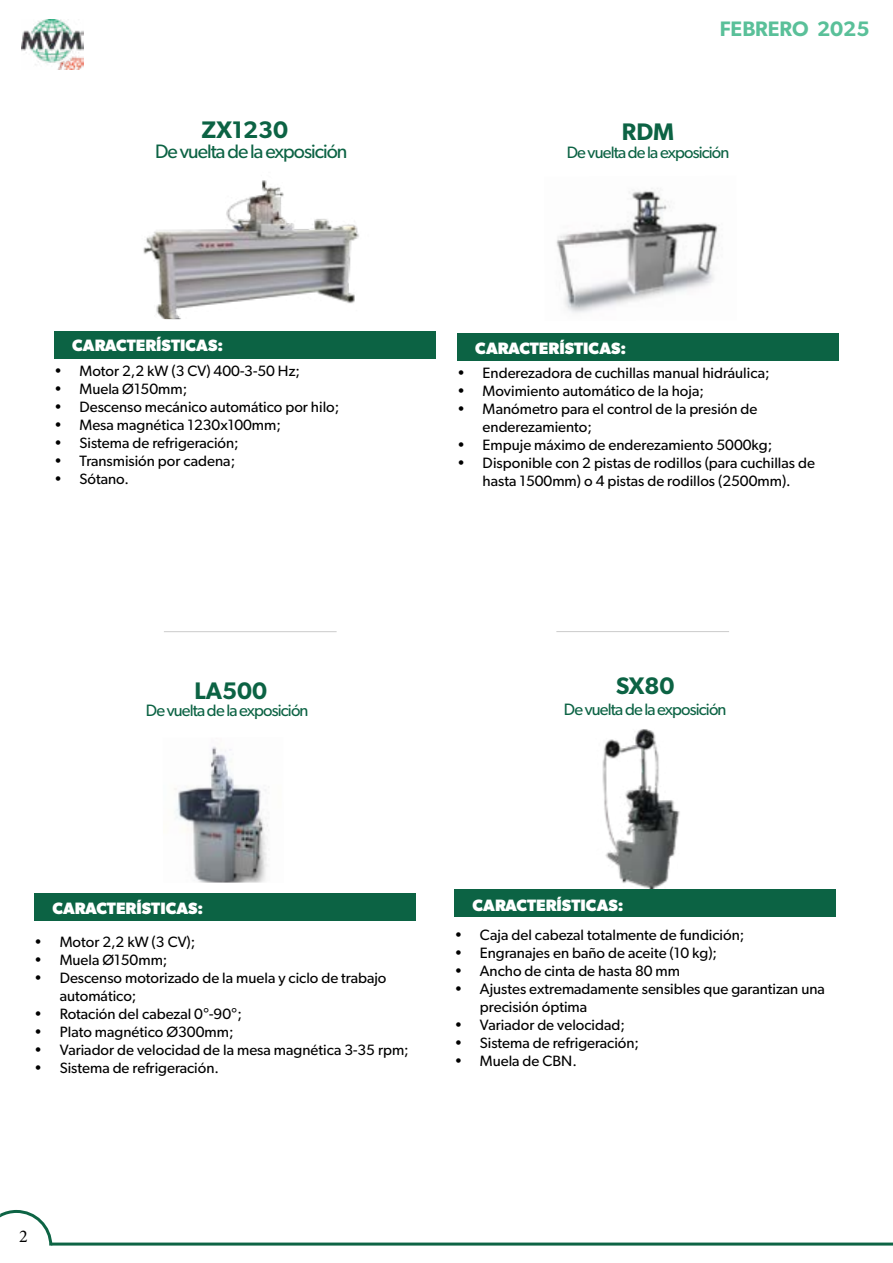
<style>
.page{position:relative;width:893px;height:1263px;background:#fff}
.page>*{position:absolute;margin:0;border:0;box-sizing:border-box;transform-origin:0 0}
.t1{font:600 24px "Gibson";color:#0c6344}
.t2{font:600 21px "Gibson";color:#5ac099}
.t3{font:19.5px "Gibson";letter-spacing:-.05em;color:#0c6344}
.t4{font:18px "Minion Pro";color:#000}
.t5{font:16.5px "Gibson";letter-spacing:-.05em;color:#0c6344}
.t6{font:700 16.5px "Gibson";color:#fff}
.t7{font:15px/18px "Gibson";color:#000}
</style>
<div class="page">
<img style="left:21px;top:19px;width:63px;height:51px">
<hr style="left:164px;top:631px;width:173px;height:1px;background:#cbcbcb">
<hr style="left:556px;top:631px;width:173px;height:1px;background:#cbcbcb">
<hr style="left:51px;top:1242px;width:842px;height:3px;background:#0d6444">
<svg style="left:0;top:1210px;width:54px;height:36px"></svg>
<img style="left:556px;top:188px;width:162px;height:125px">
<div style="left:457px;top:333px;width:382px;height:28px;background:#0c6344"></div>
<img style="left:602px;top:729px;width:78px;height:160px">
<div style="left:454px;top:889px;width:382px;height:28px;background:#0c6344"></div>
<div style="left:54px;top:331px;width:382px;height:28px;background:#0c6344"></div>
<img style="left:174px;top:746px;width:94px;height:136px">
<div style="left:34px;top:893px;width:382px;height:28px;background:#0c6344"></div>
<img style="left:143px;top:180px;width:216px;height:139px">
<h1 class="t1" style="left:202px;top:116px;width:88px">ZX1230</h1>
<h3 class="t3" style="left:155px;top:140px;width:194px">De vuelta de la exposición</h3>
<p class="t6" style="left:72px;top:336px;width:153px">CARACTERÍSTICAS:</p>
<p class="t7" style="left:54px;top:362px;width:248px">• Motor 2,2 kW (3 CV) 400-3-50 Hz;</p>
<p class="t7" style="left:54px;top:380px;width:135px">• Muela Ø150mm;</p>
<p class="t7" style="left:54px;top:398px;width:287px">• Descenso mecánico automático por hilo;</p>
<p class="t7" style="left:54px;top:416px;width:228px">• Mesa magnética 1230x100mm;</p>
<p class="t7" style="left:54px;top:434px;width:186px">• Sistema de refrigeración;</p>
<p class="t7" style="left:54px;top:452px;width:183px">• Transmisión por cadena;</p>
<p class="t7" style="left:54px;top:470px;width:77px">• Sótano.</p>
<h2 class="t2" style="left:720px;top:16px;width:151px">FEBRERO 2025</h2>
<h1 class="t1" style="left:622px;top:118px;width:54px">RDM</h1>
<p class="t5" style="left:567px;top:143px;width:164px">De vuelta de la exposición</p>
<p class="t6" style="left:475px;top:338px;width:153px">CARACTERÍSTICAS:</p>
<p class="t7" style="left:457px;top:364px;width:314px">• Enderezadora de cuchillas manual hidráulica;</p>
<p class="t7" style="left:457px;top:382px;width:248px">• Movimiento automático de la hoja;</p>
<p class="t7" style="left:483px;top:400px;width:276px;text-indent:-26px">• Manómetro para el control de la presión de enderezamiento;</p>
<p class="t7" style="left:457px;top:436px;width:317px">• Empuje máximo de enderezamiento 5000kg;</p>
<p class="t7" style="left:457px;top:454px;width:359px;text-align:center">• Disponible con 2 pistas de rodillos (para cuchillas de hasta 1500mm) o 4 pistas de rodillos (2500mm).</p>
<h1 class="t1" style="left:194px;top:676px;width:74px">LA500</h1>
<p class="t5" style="left:146px;top:701px;width:164px">De vuelta de la exposición</p>
<h1 class="t1" style="left:616px;top:671px;width:60px">SX80</h1>
<p class="t5" style="left:564px;top:699px;width:164px">De vuelta de la exposición</p>
<p class="t6" style="left:52px;top:898px;width:153px">CARACTERÍSTICAS:</p>
<p class="t7" style="left:34px;top:932px;width:163px">• Motor 2,2 kW (3 CV);</p>
<p class="t7" style="left:34px;top:950px;width:135px">• Muela Ø150mm;</p>
<p class="t7" style="left:60px;top:968px;width:328px;text-indent:-26px">• Descenso motorizado de la muela y ciclo de trabajo automático;</p>
<p class="t7" style="left:34px;top:1004px;width:209px">• Rotación del cabezal 0°-90°;</p>
<p class="t7" style="left:34px;top:1022px;width:201px">• Plato magnético Ø300mm;</p>
<p class="t7" style="left:34px;top:1040px;width:376px">• Variador de velocidad de la mesa magnética 3-35 rpm;</p>
<p class="t7" style="left:34px;top:1058px;width:186px">• Sistema de refrigeración.</p>
<p class="t6" style="left:472px;top:895px;width:153px">CARACTERÍSTICAS:</p>
<p class="t7" style="left:454px;top:925px;width:292px">• Caja del cabezal totalmente de fundición;</p>
<p class="t7" style="left:454px;top:943px;width:264px">• Engranajes en baño de aceite (10 kg);</p>
<p class="t7" style="left:454px;top:961px;width:227px">• Ancho de cinta de hasta 80 mm</p>
<p class="t7" style="left:480px;top:979px;width:346px;text-indent:-26px">• Ajustes extremadamente sensibles que garantizan una precisión óptima</p>
<p class="t7" style="left:454px;top:1015px;width:172px">• Variador de velocidad;</p>
<p class="t7" style="left:454px;top:1033px;width:186px">• Sistema de refrigeración;</p>
<p class="t7" style="left:454px;top:1051px;width:124px">• Muela de CBN.</p>
<p class="t4" style="left:19px;top:1225px;width:10px">2</p>
</div>
